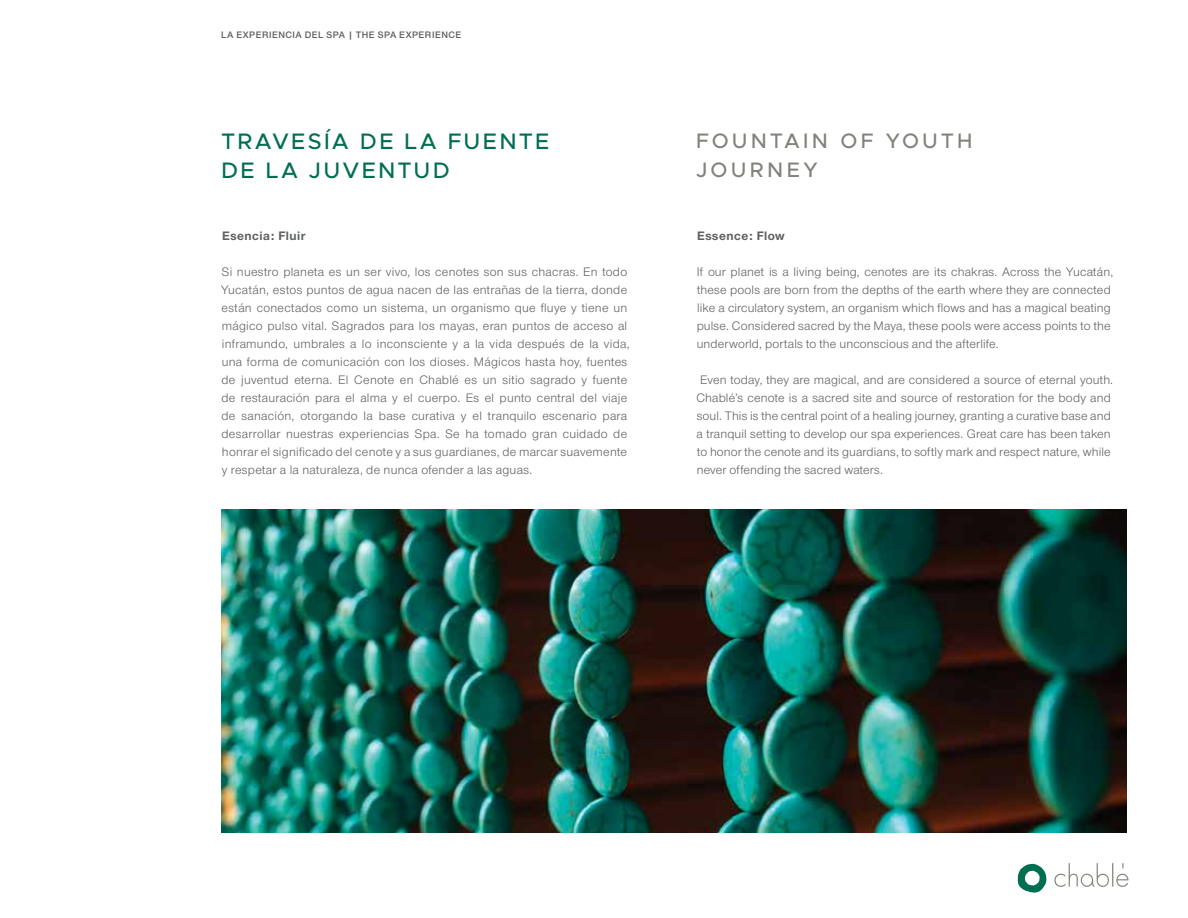
<style>
.page{position:relative;width:1188px;height:918px;background:#fff}
.page>*{position:absolute;margin:0;border:0;box-sizing:border-box;transform-origin:0 0}
.t1{font:500 22.5px/28.5px "Metropolis";letter-spacing:.1em;color:#006e51}
.t2{font:500 21px/28.5px "Metropolis";letter-spacing:.15em;color:#81827c}
.t3{font:12.75px/18px "Nimbus San Nov T";letter-spacing:.015em;color:#5f6060}
.t4{font:700 12.75px "Nimbus San Nov T";letter-spacing:.035em;color:#5f6060}
.t5{font:9.75px "Nimbus San Nov T Sem Bol";letter-spacing:.05em;color:#5f6060}
</style>
<div class="page">
<svg style="left:1018px;top:864px;width:28px;height:29px"></svg>
<svg style="left:1054px;top:863px;width:75px;height:24px"></svg>
<img style="left:221px;top:510px;width:906px;height:323px">
<p class="t5" style="left:221px;top:29px;width:242px">LA EXPERIENCIA DEL SPA | THE SPA EXPERIENCE</p>
<h1 class="t1" style="left:221px;top:127px;width:330px">TRAVESÍA DE LA FUENTE<br>DE LA JUVENTUD</h1>
<h2 class="t2" style="left:696px;top:127px;width:278px">FOUNTAIN OF YOUTH<br>JOURNEY</h2>
<p class="t4" style="left:222px;top:228px;width:85px">Esencia: Fluir</p>
<p class="t3" style="left:221px;top:262px;width:410px">Si nuestro planeta es un ser vivo, los cenotes son sus chacras. En todo Yucatán, estos puntos de agua nacen de las entrañas de la tierra, donde están conectados como un sistema, un organismo que fluye y tiene un mágico pulso vital. Sagrados para los mayas, eran puntos de acceso al inframundo, umbrales a lo inconsciente y a la vida después de la vida, una forma de comunicación con los dioses. Mágicos hasta hoy, fuentes de juventud eterna. El Cenote en Chablé es un sitio sagrado y fuente de restauración para el alma y el cuerpo. Es el punto central del viaje de sanación, otorgando la base curativa y el tranquilo escenario para desarrollar nuestras experiencias Spa. Se ha tomado gran cuidado de honrar el significado del cenote y a sus guardianes, de marcar suavemente y respetar a la naturaleza, de nunca ofender a las aguas.</p>
<p class="t4" style="left:697px;top:228px;width:89px">Essence: Flow</p>
<p class="t3" style="left:697px;top:262px;width:418px">If our planet is a living being, cenotes are its chakras. Across the Yucatán, these pools are born from the depths of the earth where they are connected like a circulatory system, an organism which flows and has a magical beating pulse. Considered sacred by the Maya, these pools were access points to the underworld, portals to the unconscious and the afterlife.</p>
<p class="t3" style="left:696px;top:370px;width:418px">Even today, they are magical, and are considered a source of eternal youth.<br>Chablé’s cenote is a sacred site and source of restoration for the body and soul. This is the central point of a healing journey, granting a curative base and a tranquil setting to develop our spa experiences. Great care has been taken to honor the cenote and its guardians, to softly mark and respect nature, while never offending the sacred waters.</p>
</div>
